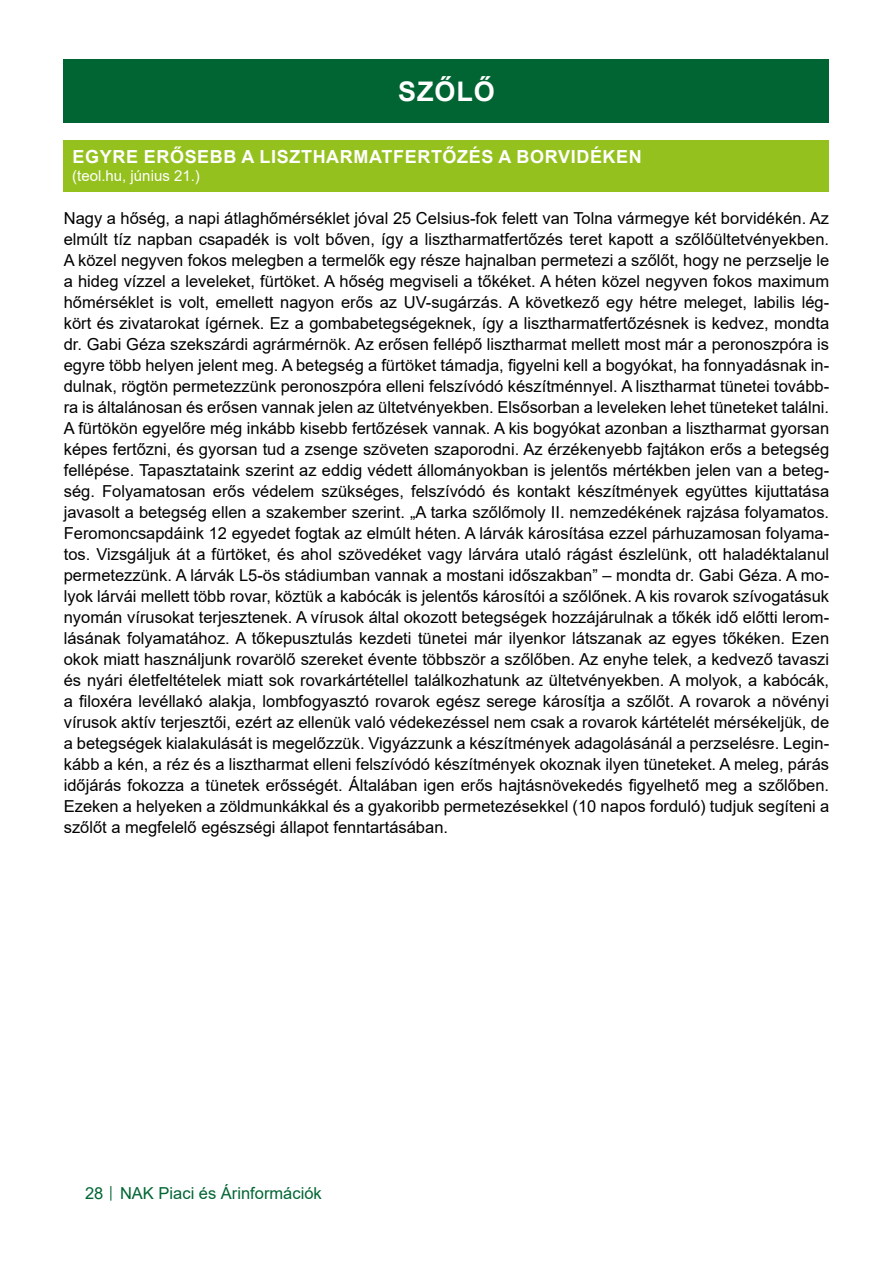
<style>
.page{position:relative;width:893px;height:1263px;background:#fff}
.page>*{position:absolute;margin:0;border:0;box-sizing:border-box;transform-origin:0 0}
.Cím_01{font:700 27px "Arial";letter-spacing:.035em;color:#fff}
.Cím_02{font:700 18px "Arial";letter-spacing:.035em;color:#fff}
.Szoveg{font:16.5px/21px "Arial";color:#000;text-align:justify}
.t1{font:16.5px "Arial";color:#006533}
.Cím_03{font:15px "Arial";color:#fff}
.s1{font-size:12px}
</style>
<div class="page">
<div style="left:64px;top:60px;width:765px;height:63px;background:#006533"></div>
<div style="left:64px;top:140px;width:765px;height:51px;background:#95c11f"></div>
<p class="Cím_01" style="left:398px;top:73px;width:98px">SZŐLŐ</p>
<p class="Cím_02" style="left:73px;top:144px;width:571px">EGYRE ERŐSEBB A LISZTHARMATFERTŐZÉS A BORVIDÉKEN</p>
<p class="Cím_03" style="left:72px;top:166px;width:129px">(teol.hu, június 21.)</p>
<p class="Szoveg" style="left:64px;top:208px;width:767px">Nagy a hőség, a napi átlaghőmérséklet jóval 25 Celsius-fok felett van Tolna vármegye két borvidékén. Az elmúlt tíz napban csapadék is volt bőven, így a lisztharmatfertőzés teret kapott a szőlőültetvényekben.<br>A közel negyven fokos melegben a termelők egy része hajnalban permetezi a szőlőt, hogy ne perzselje le a hideg vízzel a leveleket, fürtöket. A hőség megviseli a tőkéket. A héten közel negyven fokos maximum hőmérséklet is volt, emellett nagyon erős az UV-sugárzás. A következő egy hétre meleget, labilis lég&shy;kört és zivatarokat ígérnek. Ez a gombabetegségeknek, így a lisztharmatfertőzésnek is kedvez, mondta dr. Gabi Géza szekszárdi agrármérnök. Az erősen fellépő lisztharmat mellett most már a peronoszpóra is egyre több helyen jelent meg. A betegség a fürtöket támadja, figyelni kell a bogyókat, ha fonnyadásnak in&shy;dulnak, rögtön permetezzünk peronoszpóra elleni felszívódó készítménnyel. A lisztharmat tünetei tovább&shy;ra is általánosan és erősen vannak jelen az ültetvényekben. Elsősorban a leveleken lehet tüneteket találni.<br>A fürtökön egyelőre még inkább kisebb fertőzések vannak. A kis bogyókat azonban a lisztharmat gyorsan képes fertőzni, és gyorsan tud a zsenge szöveten szaporodni. Az érzékenyebb fajtákon erős a betegség fellépése. Tapasztataink szerint az eddig védett állományokban is jelentős mértékben jelen van a beteg&shy;ség. Folyamatosan erős védelem szükséges, felszívódó és kontakt készítmények együttes kijuttatása javasolt a betegség ellen a szakember szerint. „A tarka szőlőmoly II. nemzedékének rajzása folyamatos.<br>Feromoncsapdáink 12 egyedet fogtak az elmúlt héten. A lárvák károsítása ezzel párhuzamosan folyama&shy;tos. Vizsgáljuk át a fürtöket, és ahol szövedéket vagy lárvára utaló rágást észlelünk, ott haladéktalanul permetezzünk. A lárvák L5-ös stádiumban vannak a mostani időszakban” – mondta dr. Gabi Géza. A mo&shy;lyok lárvái mellett több rovar, köztük a kabócák is jelentős károsítói a szőlőnek. A kis rovarok szívogatásuk nyomán vírusokat terjesztenek. A vírusok által okozott betegségek hozzájárulnak a tőkék idő előtti lerom&shy;lásának folyamatához. A tőkepusztulás kezdeti tünetei már ilyenkor látszanak az egyes tőkéken. Ezen okok miatt használjunk rovarölő szereket évente többször a szőlőben. Az enyhe telek, a kedvező tavaszi és nyári életfeltételek miatt sok rovarkártétellel találkozhatunk az ültetvényekben. A molyok, a kabócák, a filoxéra levéllakó alakja, lombfogyasztó rovarok egész serege károsítja a szőlőt. A rovarok a növényi vírusok aktív terjesztői, ezért az ellenük való védekezéssel nem csak a rovarok kártételét mérsékeljük, de a betegségek kialakulását is megelőzzük. Vigyázzunk a készítmények adagolásánál a perzselésre. Legin&shy;kább a kén, a réz és a lisztharmat elleni felszívódó készítmények okoznak ilyen tüneteket. A meleg, párás időjárás fokozza a tünetek erősségét. Általában igen erős hajtásnövekedés figyelhető meg a szőlőben.<br>Ezeken a helyeken a zöldmunkákkal és a gyakoribb permetezésekkel (10 napos forduló) tudjuk segíteni a szőlőt a megfelelő egészségi állapot fenntartásában.</p>
<p class="t1" style="left:85px;top:1182px;width:238px">28 <span class="s1">│</span> NAK Piaci és Árinformációk</p>
</div>
